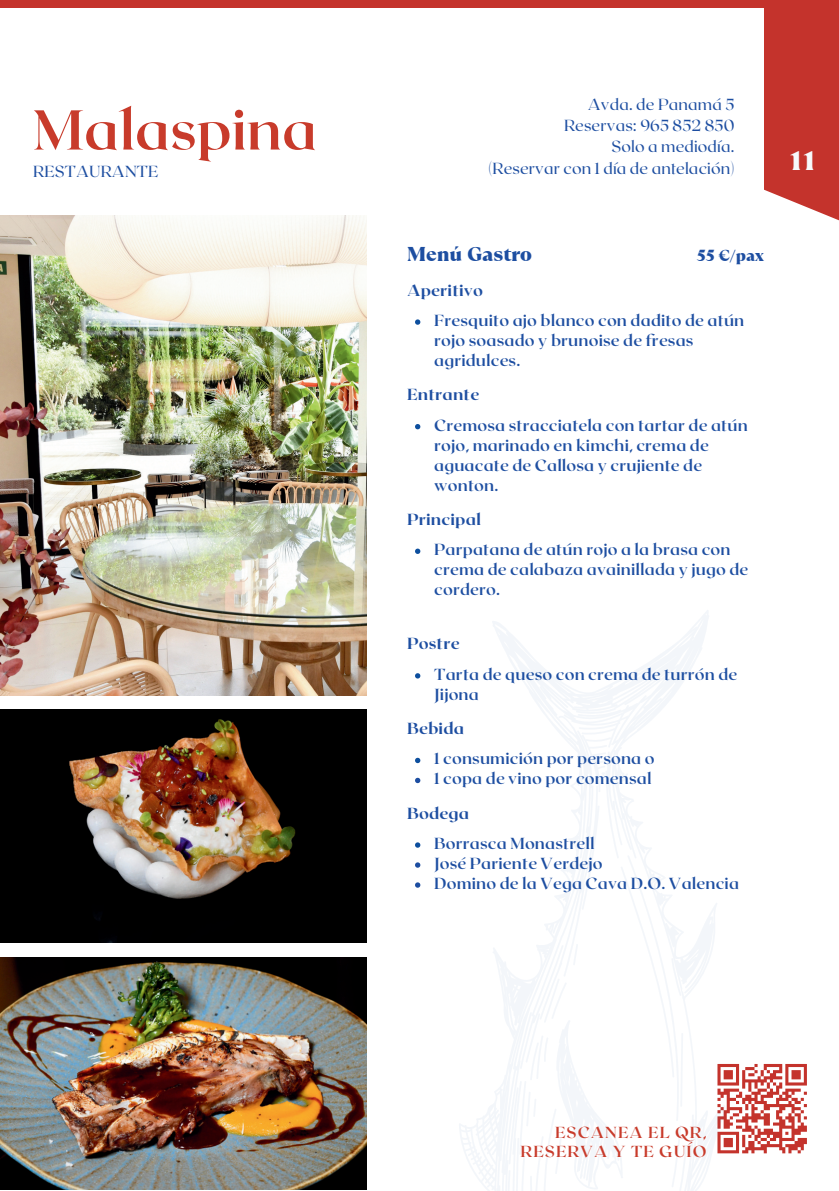
<style>
.page{position:relative;width:839px;height:1191px;background:#fff}
.page>*{position:absolute;margin:0;border:0;box-sizing:border-box;transform-origin:0 0}
.t1{font:700 56px "Roxborough CF";color:#c83b2b}
.t2{font:900 26.8px "TT Ramillas";color:#f7f9fc}
.t3{font:900 20px "TT Ramillas";color:#1d4ea1}
.t4{font:700 16px/20px "Roxborough CF";letter-spacing:.01em;color:#1d4ea1}
.t5{font:16px/21.4px "Roxborough CF";letter-spacing:.01em;color:#1d4ea1;text-align:right}
.t6{font:800 16px "Roxborough CF";letter-spacing:.01em;color:#1d4ea1}
.t7{font:700 16px/18.6px "Roxborough CF";letter-spacing:.07em;color:#c83b2b;text-align:right}
.t8{font:900 16px "TT Ramillas";color:#1d4ea1}
</style>
<div class="page">
<img style="left:0;top:710px;width:366px;height:232px">
<img style="left:0;top:957px;width:366px;height:233px">
<img style="left:0;top:215px;width:366px;height:480px">
<div style="left:763px;top:0;width:75px;height:223px;background:#c4332c"></div>
<div style="left:0;top:0;width:838px;height:8px;background:#c4332c"></div>
<svg style="left:415px;top:319px;width:5px;height:6px"></svg>
<svg style="left:415px;top:424px;width:5px;height:5px"></svg>
<svg style="left:415px;top:549px;width:5px;height:5px"></svg>
<svg style="left:415px;top:673px;width:5px;height:6px"></svg>
<svg style="left:415px;top:758px;width:5px;height:5px"></svg>
<svg style="left:415px;top:778px;width:5px;height:5px"></svg>
<svg style="left:415px;top:842px;width:5px;height:6px"></svg>
<svg style="left:415px;top:862px;width:5px;height:6px"></svg>
<svg style="left:415px;top:882px;width:5px;height:6px"></svg>
<svg style="left:726px;top:1064px;width:81px;height:90px"></svg>
<svg style="left:459px;top:610px;width:267px;height:581px"></svg>
<svg style="left:601px;top:772px;width:4px;height:6px"></svg>
<svg style="left:508px;top:855px;width:178px;height:336px"></svg>
<h1 class="t1" style="left:33px;top:93px;width:285px">Malaspina</h1>
<p class="t5" style="left:564px;top:93px;width:172px">Avda. de Panamá 5<br>Reservas: 965 852 850<br>Solo a mediodía.</p>
<p class="t5" style="left:33px;top:161px;width:126px">RESTAURANTE</p>
<p class="t5" style="left:488px;top:157px;width:247px">(Reservar con 1 día de antelación)</p>
<h2 class="t2" style="left:790px;top:143px;width:26px">11</h2>
<p class="t3" style="left:407px;top:241px;width:126px">Menú Gastro</p>
<p class="t8" style="left:696px;top:245px;width:69px">55 €/pax</p>
<p class="t6" style="left:407px;top:280px;width:78px">Aperitivo</p>
<p class="t4" style="left:434px;top:310px;width:311px">Fresquito ajo blanco con dadito de atún rojo soasado y brunoise de fresas agridulces.</p>
<p class="t6" style="left:407px;top:384px;width:74px">Entrante</p>
<p class="t4" style="left:434px;top:415px;width:315px">Cremosa stracciatela con tartar de atún rojo, marinado en kimchi, crema de aguacate de Callosa y crujiente de wonton.</p>
<p class="t6" style="left:407px;top:509px;width:76px">Principal</p>
<p class="t4" style="left:434px;top:540px;width:315px">Parpatana de atún rojo a la brasa con crema de calabaza avainillada y jugo de cordero.</p>
<p class="t6" style="left:407px;top:633px;width:54px">Postre</p>
<p class="t4" style="left:434px;top:664px;width:304px">Tarta de queso con crema de turrón de<br>Jijona</p>
<p class="t6" style="left:407px;top:718px;width:59px">Bebida</p>
<p class="t4" style="left:434px;top:749px;width:222px">1 consumición por persona o<br>1 copa de vino por comensal</p>
<p class="t6" style="left:407px;top:803px;width:64px">Bodega</p>
<p class="t4" style="left:434px;top:833px;width:306px">Borrasca Monastrell<br>José Pariente Verdejo<br>Domino de la Vega Cava D.O. Valencia</p>
<p class="t7" style="left:520px;top:1123px;width:187px">ESCANEA EL QR,<br>RESERVA Y TE GUÍO</p>
</div>
